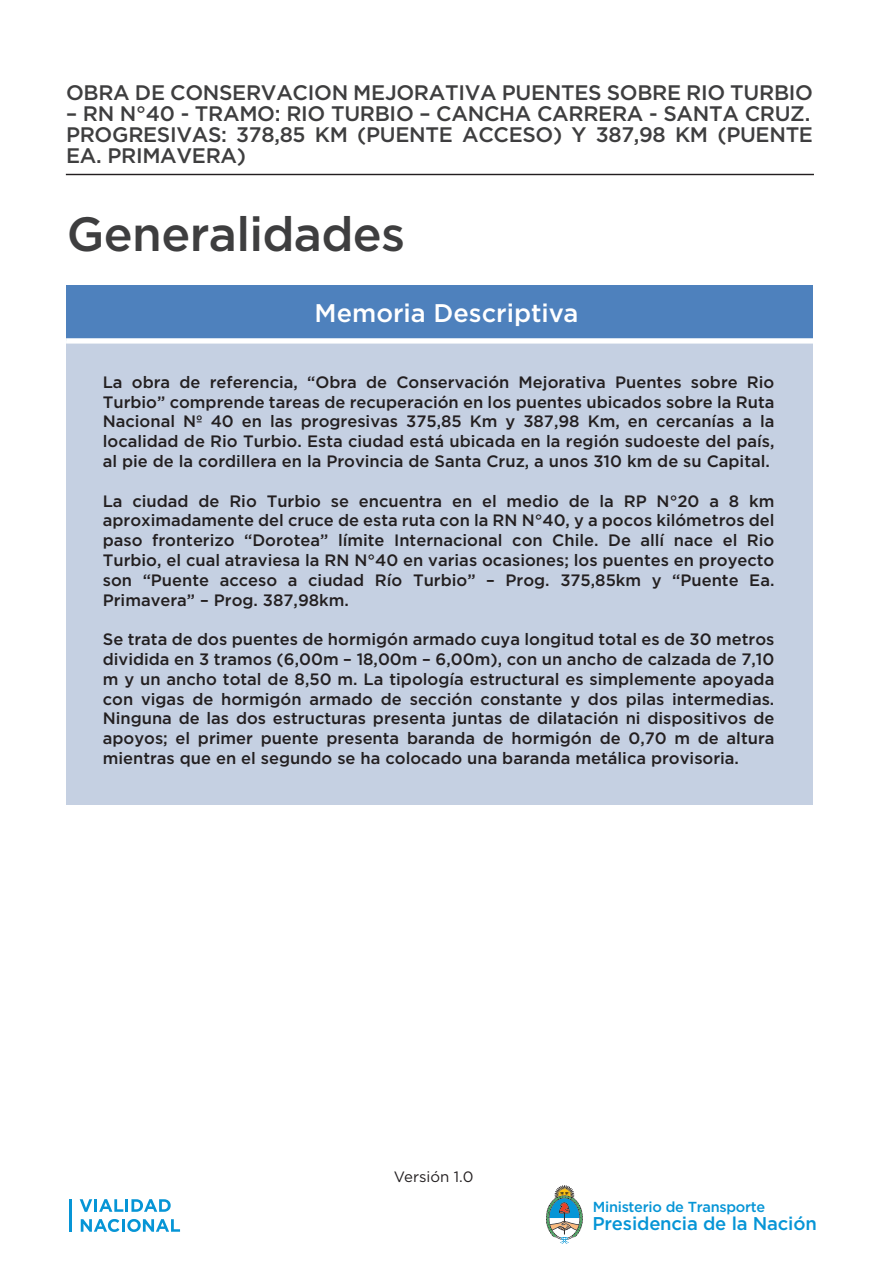
<style>
.page{position:relative;width:893px;height:1263px;background:#fff}
.page>*{position:absolute;margin:0;border:0;box-sizing:border-box;transform-origin:0 0}
.t1{font:500 48px "Gotham";letter-spacing:-.015em;color:#3e3e3f}
.t2{font:500 25.5px "Gotham";color:#fff}
.t3{font:500 21px/21px "Gotham";letter-spacing:-.015em;color:#3e3e3f}
.t4{font:500 18.45px "Gotham";letter-spacing:-.01em;color:#0695d6}
.t5{font:500 16.5px/19.8px "Gotham";color:#231f20;text-align:justify}
.t6{font:15px "Gotham";color:#231f20}
.t7{font:500 14.55px "Gotham";letter-spacing:-.02em;color:#0695d6}
</style>
<div class="page">
<div style="left:66px;top:285px;width:747px;height:520px;background:#c5d0e2"></div>
<svg style="left:80px;top:1199px;width:91px;height:13px"></svg>
<svg style="left:81px;top:1219px;width:99px;height:13px"></svg>
<hr style="left:69px;top:1199px;width:2px;height:33px;background:#0695d6">
<svg style="left:546px;top:1185px;width:37px;height:59px"></svg>
<div style="left:66px;top:285px;width:746px;height:56px;background:#4e81bd"></div>
<div style="left:66px;top:338px;width:748px;height:6px;background:#fff"></div>
<hr style="left:66px;top:174px;width:748px;height:1px;background:#231f20">
<p class="t3" style="left:66px;top:82px;width:748px">OBRA DE CONSERVACION MEJORATIVA PUENTES SOBRE RIO TURBIO</p>
<p class="t3" style="left:66px;top:103px;width:748px">– RN N°40 - TRAMO: RIO TURBIO – CANCHA CARRERA - SANTA CRUZ.<br>PROGRESIVAS: 378,85 KM (PUENTE ACCESO) Y 387,98 KM (PUENTE<br>EA. PRIMAVERA)</p>
<h1 class="t1" style="left:67px;top:203px;width:340px">Generalidades</h1>
<h2 class="t2" style="left:315px;top:297px;width:265px">Memoria Descriptiva</h2>
<p class="t5" style="left:103px;top:372px;width:673px">La obra de referencia, “Obra de Conservación Mejorativa Puentes sobre Rio Turbio” comprende tareas de recuperación en los puentes ubicados sobre la Ruta Nacional Nº 40 en las progresivas 375,85 Km y 387,98 Km, en cercanías a la localidad de Rio Turbio. Esta ciudad está ubicada en la región sudoeste del país, al pie de la cordillera en la Provincia de Santa Cruz, a unos 310 km de su Capital.</p>
<p class="t5" style="left:103px;top:491px;width:673px">La ciudad de Rio Turbio se encuentra en el medio de la RP N°20 a 8 km aproximadamente del cruce de esta ruta con la RN N°40, y a pocos kilómetros del paso fronterizo “Dorotea” límite Internacional con Chile. De allí nace el Rio Turbio, el cual atraviesa la RN N°40 en varias ocasiones; los puentes en proyecto son “Puente acceso a ciudad Río Turbio” – Prog. 375,85km y “Puente Ea.<br>Primavera” – Prog. 387,98km.</p>
<p class="t5" style="left:103px;top:629px;width:673px">Se trata de dos puentes de hormigón armado cuya longitud total es de 30 metros dividida en 3 tramos (6,00m – 18,00m – 6,00m), con un ancho de calzada de 7,10 m y un ancho total de 8,50 m. La tipología estructural es simplemente apoyada con vigas de hormigón armado de sección constante y dos pilas intermedias.<br>Ninguna de las dos estructuras presenta juntas de dilatación ni dispositivos de apoyos; el primer puente presenta baranda de hormigón de 0,70 m de altura mientras que en el segundo se ha colocado una baranda metálica provisoria.</p>
<p class="t6" style="left:394px;top:1167px;width:81px">Versión 1.0</p>
<p class="t7" style="left:593px;top:1197px;width:174px">Ministerio de Transporte</p>
<p class="t4" style="left:592px;top:1211px;width:226px">Presidencia de la Nación</p>
</div>
